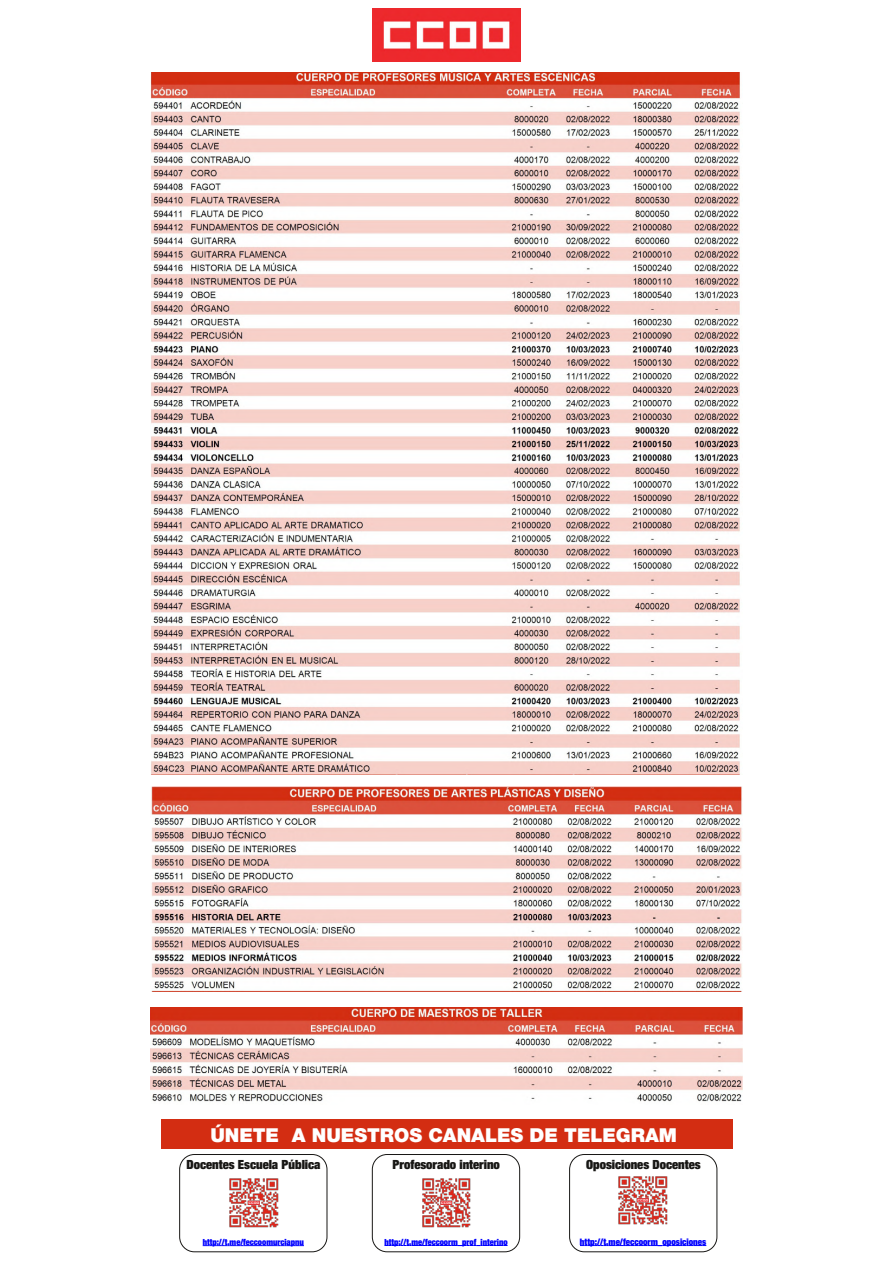
<style>
.page{position:relative;width:893px;height:1263px;background:#fff}
.page>*{position:absolute;margin:0;border:0;box-sizing:border-box;transform-origin:0 0}
.t1{font:900 19.2px "Helvetica Neue LT Std";letter-spacing:-.005em;color:#fff}
.t2{font:900 condensed 12.6px "Helvetica Neue LT Std";color:#181715}
.t3{font:900 condensed 9px "Helvetica Neue LT Std";letter-spacing:-.005em;color:#00f}
.t4{font:900 condensed 8.4px "Helvetica Neue LT Std";color:#00f}
</style>
<div class="page">
<img style="left:151px;top:72px;width:589px;height:703px">
<img style="left:372px;top:9px;width:149px;height:53px">
<img style="left:151px;top:787px;width:591px;height:205px">
<img style="left:151px;top:1008px;width:591px;height:94px">
<div style="left:162px;top:1119px;width:571px;height:30px;background:#d32d12"></div>
<svg style="left:203px;top:1245px;width:101px;height:1px"></svg>
<div style="left:179px;top:1154px;width:148px;height:98px;border:1px solid #181715;border-radius:15px"></div>
<img style="left:229px;top:1178px;width:50px;height:50px">
<svg style="left:384px;top:1245px;width:124px;height:1px"></svg>
<div style="left:372px;top:1154px;width:148px;height:98px;border:1px solid #181715;border-radius:15px"></div>
<img style="left:422px;top:1178px;width:49px;height:50px">
<svg style="left:580px;top:1245px;width:126px;height:1px"></svg>
<div style="left:569px;top:1154px;width:148px;height:98px;border:1px solid #181715;border-radius:15px"></div>
<img style="left:618px;top:1176px;width:50px;height:49px">
<h1 class="t1" style="left:210px;top:1128px;width:468px">ÚNETE A NUESTROS CANALES DE TELEGRAM</h1>
<h2 class="t2" style="left:187px;top:1160px;width:135px">Docentes Escuela Pública</h2>
<h2 class="t2" style="left:586px;top:1159px;width:116px">Oposiciones Docentes</h2>
<h2 class="t2" style="left:392px;top:1159px;width:109px">Profesorado interino</h2>
<p class="t4" style="left:203px;top:1239px;width:103px">http://t.me/feccoomurciapnu</p>
<p class="t4" style="left:384px;top:1238px;width:125px">http://t.me/feccoorm_prof_interino</p>
<p class="t3" style="left:580px;top:1238px;width:128px">http://t.me/feccoorm_oposiciones</p>
</div>
